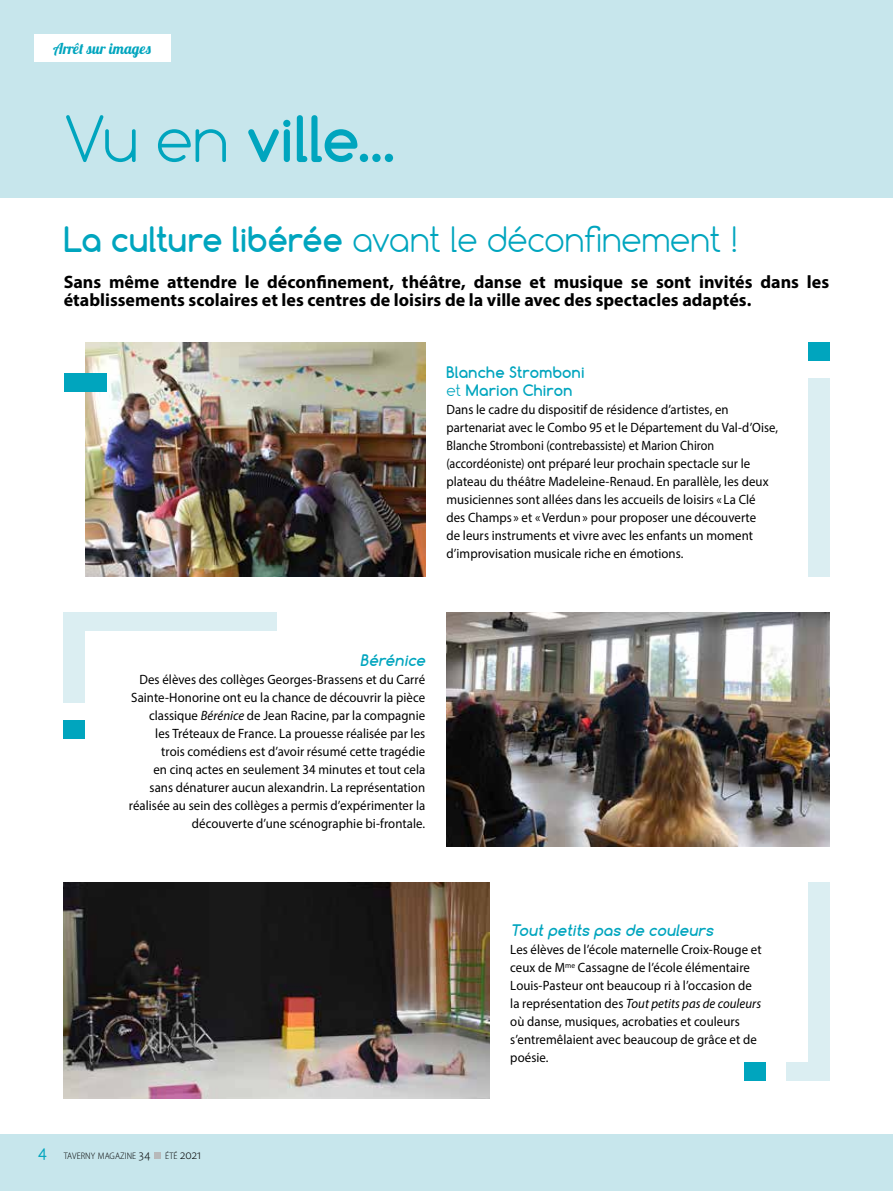
<style>
.page{position:relative;width:893px;height:1191px;background:#fff}
.page>*{position:absolute;margin:0;border:0;box-sizing:border-box;transform-origin:0 0}
.t1{font:700 60px "Comfortaa";letter-spacing:-.005em;color:#00a5be}
.t2{font:300 33px "Comfortaa";letter-spacing:-.005em;color:#00a5be}
.t3{font:700 18px/18px "Myriad Pro";color:#000}
.t4{font:italic 700 15px "Comfortaa";color:#00a5be}
.t5{font:700 15px/18px "Comfortaa";letter-spacing:.02em;color:#00a5be}
.t6{font:15px "Lobster 1.4";color:#00a5be}
.t7{font:13.5px/18px "Myriad Pro";letter-spacing:.005em;color:#000;scale:.95 1}
.t8{font:300 semi-condensed 9.45px "Myriad Pro";letter-spacing:.005em;color:#000}
.s1{font-weight:300}
.s2{font-weight:700}
.s3{font-style:italic}
.s4{font-family:"Comfortaa";font-weight:400;font-stretch:normal;font-size:15px;color:#00a5be}
.s5{font-size:13.5px}
</style>
<div class="page">
<div style="left:0;top:0;width:893px;height:198px;background:#c7e6ec"></div>
<div style="left:0;top:1134px;width:893px;height:57px;background:#c7e6ec"></div>
<div style="left:808px;top:342px;width:21px;height:18px;background:#00a5be"></div>
<div style="left:744px;top:1062px;width:21px;height:18px;background:#00a5be"></div>
<div style="left:64px;top:720px;width:21px;height:18px;background:#00a5be"></div>
<div style="left:64px;top:612px;width:21px;height:90px;background:#dbeef2"></div>
<div style="left:808px;top:378px;width:21px;height:198px;background:#dbeef2"></div>
<div style="left:808px;top:882px;width:21px;height:198px;background:#dbeef2"></div>
<div style="left:64px;top:612px;width:212px;height:18px;background:#dbeef2"></div>
<div style="left:787px;top:1062px;width:21px;height:18px;background:#dbeef2"></div>
<img style="left:85px;top:342px;width:340px;height:234px">
<img style="left:446px;top:612px;width:383px;height:234px">
<img style="left:64px;top:882px;width:425px;height:216px">
<div style="left:64px;top:374px;width:42px;height:18px;background:#00a5be"></div>
<div style="left:34px;top:34px;width:136px;height:28px;background:#fff"></div>
<div style="left:154px;top:1152px;width:7px;height:6px;background:#b7b9ba"></div>
<p class="t6" style="left:53px;top:39px;width:99px">Arrêt sur images</p>
<h1 class="t1" style="left:64px;top:101px;width:332px"><span class="s1">Vu en</span> ville...</h1>
<h2 class="t2" style="left:64px;top:218px;width:675px"><span class="s2">La culture libérée</span> avant le déconfinement !</h2>
<h3 class="t3" style="left:64px;top:272px;width:767px">Sans même attendre le déconfinement, théâtre, danse et musique se sont invités dans les établissements scolaires et les centres de loisirs de la ville avec des spectacles adaptés.</h3>
<p class="t5" style="left:446px;top:363px;width:140px">Blanche Stromboni <span class="s1">et</span> Marion Chiron</p>
<p class="t7" style="left:446px;top:400px;width:351px">Dans le cadre du dispositif de résidence d’artistes, en partenariat avec le Combo 95 et le Département du Val-d’Oise, Blanche Stromboni (contrebassiste) et Marion Chiron (accordéoniste) ont préparé leur prochain spectacle sur le plateau du théâtre Madeleine-Renaud. En parallèle, les deux musiciennes sont allées dans les accueils de loisirs « La Clé<br>des Champs » et «Verdun» pour proposer une découverte<br>de leurs instruments et vivre avec les enfants un moment d’improvisation musicale riche en émotions.</p>
<p class="t4" style="left:360px;top:651px;width:70px">Bérénice</p>
<p class="t7" style="left:129px;top:670px;width:313px;text-align:right">Des élèves des collèges Georges-Brassens et du Carré Sainte-Honorine ont eu la chance de découvrir la pièce classique <span class="s3">Bérénice</span> de Jean Racine, par la compagnie<br>les Tréteaux de France. La prouesse réalisée par les trois comédiens est d’avoir résumé cette tragédie<br>en cinq actes en seulement 34 minutes et tout cela sans dénaturer aucun alexandrin. La représentation réalisée au sein des collèges a permis d’expérimenter la découverte d’une scénographie bi-frontale.</p>
<p class="t8" style="left:38px;top:1149px;width:165px"><span class="s4">4</span> TAVERNY MAGAZINE <span class="s5">34</span> ÉTÉ <span class="s5">2021</span></p>
<p class="t4" style="left:510px;top:921px;width:208px">Tout petits pas de couleurs</p>
<p class="t7" style="left:510px;top:940px;width:266px">Les élèves de l’école maternelle Croix-Rouge et ceux de M<sup>me</sup> Cassagne de l’école élémentaire Louis-Pasteur ont beaucoup ri à l’occasion de la représentation des <span class="s3">Tout petits pas de couleurs </span>où danse, musiques, acrobaties et couleurs s’entremêlaient avec beaucoup de grâce et de poésie.</p>
</div>
